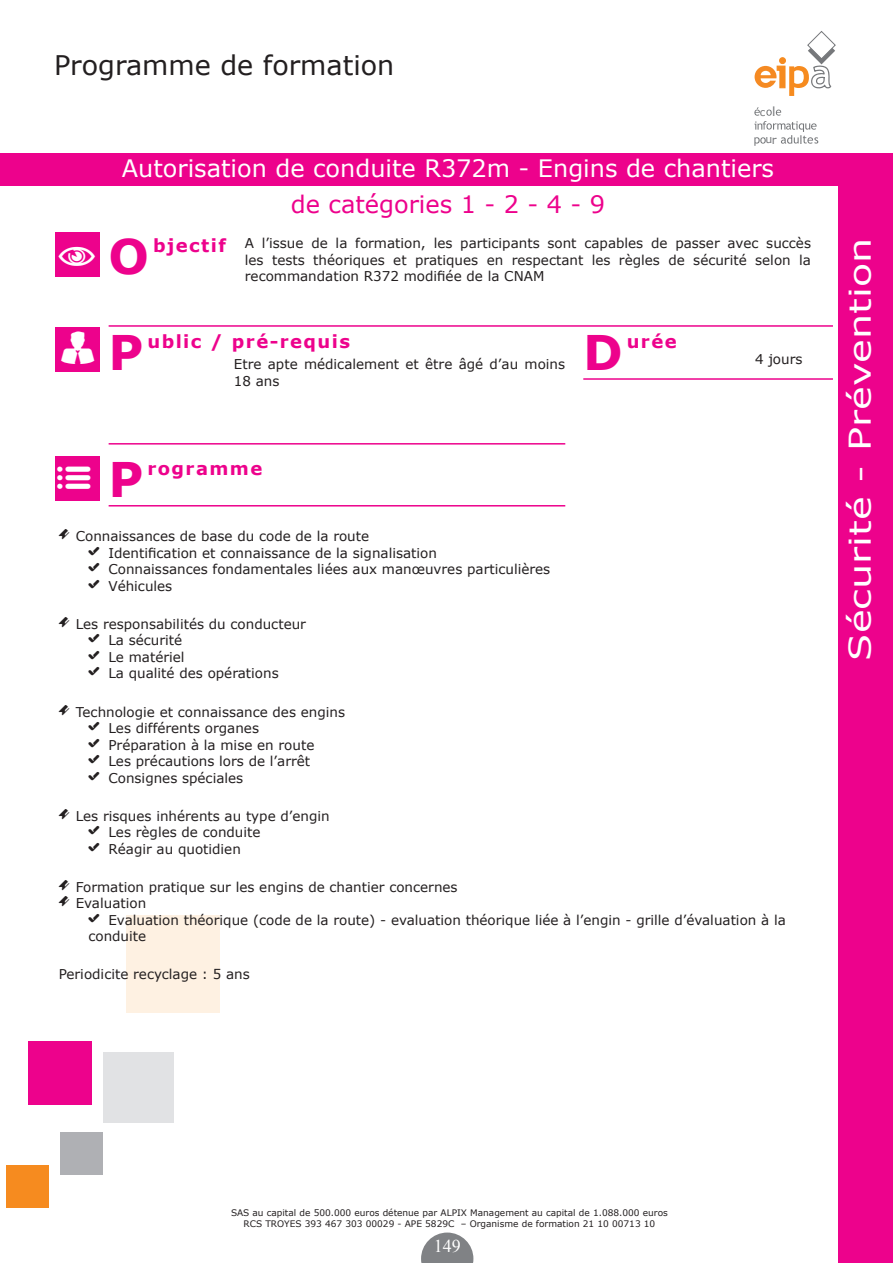
<style>
.page{position:relative;width:893px;height:1263px;background:#fff}
.page>*{position:absolute;margin:0;border:0;box-sizing:border-box;transform-origin:0 0}
.titreorange{font:700 47.7px "Verdana";color:#ed028c}
.textecourant{font:43.5px "Breezi Icon Set";color:#fff}
.t1{font:30px "Verdana";color:#fff;scale:1.33 1}
.t2{font:27px "Verdana";color:#231f20}
.Prog_titre{font:24px "Verdana";color:#fff}
.Prog_titre-2{font:24px "Verdana";color:#ed028c}
.titreorange-2{font:700 18px "Verdana";letter-spacing:.08em;color:#ed028c}
.t3{font:18px "Times New Roman";color:#fff}
.Prog_corps{font:13.5px/16.5px "Verdana";color:#231f20}
.niveau1{font:13.5px "Verdana";color:#231f20}
.t4{font:11.4px "Verdana";color:#76787b}
.t5{font:10.95px "Verdana";color:#76787b}
.t6{font:10.65px "Verdana";color:#76787b}
.t7{font:9px/10.8px "Verdana";color:#231f20;text-align:center}
.s1{font-size:12.6px}
.s2{font-size:11.4px}
.s3{font-family:"Verdana";font-weight:700;font-size:47.7px;color:#ed028c}
.s4{font-family:"Breezi Icon Set"}
</style>
<div class="page">
<svg style="left:421px;top:1232px;width:52px;height:31px"></svg>
<svg style="left:755px;top:31px;width:81px;height:65px"></svg>
<svg style="left:754px;top:107px;width:64px;height:39px"></svg>
<div style="left:126px;top:915px;width:94px;height:97px;background:#fef1e2"></div>
<div style="left:103px;top:1053px;width:70px;height:70px;background:#e1e2e4"></div>
<div style="left:60px;top:1132px;width:43px;height:43px;background:#afb0b4"></div>
<div style="left:6px;top:1165px;width:43px;height:42px;background:#f68b1f"></div>
<div style="left:0;top:153px;width:893px;height:32px;background:#ed028c"></div>
<hr style="left:583px;top:378px;width:250px;height:2px;background:#ed028c">
<div style="left:55px;top:456px;width:45px;height:44px;background:#ed028c"></div>
<div style="left:55px;top:232px;width:45px;height:44px;background:#ed028c"></div>
<div style="left:55px;top:327px;width:45px;height:45px;background:#ed028c"></div>
<hr style="left:109px;top:325px;width:724px;height:2px;background:#ed028c">
<hr style="left:109px;top:505px;width:456px;height:1px;background:#ed028c">
<hr style="left:109px;top:443px;width:456px;height:2px;background:#ed028c">
<div style="left:839px;top:153px;width:54px;height:1110px;background:#ed028c"></div>
<div style="left:28px;top:1041px;width:63px;height:64px;background:#ed028c"></div>
<h3 class="t2" style="left:54px;top:46px;width:342px">Programme de formation</h3>
<p class="t6" style="left:760px;top:104px;width:17px">c <span class="s1">l</span></p>
<p class="t5" style="left:766px;top:132px;width:13px">u<span class="s2">r</span></p>
<p class="t4" style="left:799px;top:132px;width:5px">l</p>
<p class="Prog_titre" style="left:122px;top:152px;width:654px">Autorisation de conduite R372m - Engins de chantiers</p>
<p class="Prog_titre-2" style="left:291px;top:188px;width:316px">de catégories 1 - 2 - 4 - 9</p>
<p class="Prog_corps" style="left:245px;top:235px;width:568px;text-align:justify">A l’issue de la formation, les participants sont capables de passer avec succès les tests théoriques et pratiques en respectant les règles de sécurité selon la recommandation R372 modifiée de la CNAM</p>
<p class="titreorange" style="left:109px;top:222px;width:42px">O</p>
<p class="titreorange-2" style="left:153px;top:233px;width:74px">bjectif</p>
<p class="textecourant" style="left:60px;top:329px;width:85px">u <span class="s3">P</span></p>
<p class="titreorange-2" style="left:147px;top:329px;width:204px">ublic / pré-requis</p>
<p class="Prog_corps" style="left:234px;top:356px;width:333px">Etre apte médicalement et être âgé d’au moins<br>18 ans</p>
<p class="titreorange" style="left:583px;top:319px;width:41px">D</p>
<p class="titreorange-2" style="left:627px;top:329px;width:51px">urée</p>
<p class="textecourant" style="left:55px;top:459px;width:39px">q</p>
<p class="titreorange" style="left:109px;top:445px;width:36px">P</p>
<p class="titreorange-2" style="left:147px;top:456px;width:116px">rogramme</p>
<p class="Prog_corps" style="left:755px;top:350px;width:49px">4 jours</p>
<p class="Prog_corps" style="left:59px;top:528px;width:312px"><span class="s4">I</span> Connaissances de base du code de la route</p>
<p class="Prog_corps" style="left:88px;top:544px;width:350px"><span class="s4">X</span> Identification et connaissance de la signalisation</p>
<p class="Prog_corps" style="left:88px;top:561px;width:463px"><span class="s4">X</span> Connaissances fondamentales liées aux manœuvres particulières</p>
<p class="Prog_corps" style="left:88px;top:577px;width:85px"><span class="s4">X</span> Véhicules</p>
<p class="Prog_corps" style="left:59px;top:616px;width:249px"><span class="s4">I</span> Les responsabilités du conducteur</p>
<p class="Prog_corps" style="left:88px;top:632px;width:95px"><span class="s4">X</span> La sécurité</p>
<p class="Prog_corps" style="left:88px;top:649px;width:98px"><span class="s4">X</span> Le matériel</p>
<p class="Prog_corps" style="left:88px;top:665px;width:192px"><span class="s4">X</span> La qualité des opérations</p>
<p class="Prog_corps" style="left:59px;top:703px;width:288px"><span class="s4">I</span> Technologie et connaissance des engins</p>
<p class="Prog_corps" style="left:88px;top:720px;width:172px"><span class="s4">X</span> Les différents organes</p>
<p class="Prog_corps" style="left:88px;top:736px;width:227px"><span class="s4">X</span> Préparation à la mise en route</p>
<p class="Prog_corps" style="left:88px;top:753px;width:223px"><span class="s4">X</span> Les précautions lors de l’arrêt</p>
<p class="Prog_corps" style="left:88px;top:769px;width:156px"><span class="s4">X</span> Consignes spéciales</p>
<p class="Prog_corps" style="left:59px;top:807px;width:273px"><span class="s4">I</span> Les risques inhérents au type d’engin</p>
<p class="Prog_corps" style="left:88px;top:824px;width:174px"><span class="s4">X</span> Les règles de conduite</p>
<p class="Prog_corps" style="left:88px;top:840px;width:154px"><span class="s4">X</span> Réagir au quotidien</p>
<p class="Prog_corps" style="left:59px;top:878px;width:400px"><span class="s4">I</span> Formation pratique sur les engins de chantier concernes</p>
<p class="Prog_corps" style="left:59px;top:895px;width:89px"><span class="s4">I</span> Evaluation</p>
<p class="Prog_corps" style="left:88px;top:911px;width:699px"><span class="s4">X</span> Evaluation théorique (code de la route) - evaluation théorique liée à l’engin - grille d’évaluation à la conduite</p>
<p class="niveau1" style="left:59px;top:965px;width:193px">Periodicite recyclage : 5 ans</p>
<p class="t1" style="left:839px;top:661px;width:319px;rotate:-90deg">Sécurité - Prévention</p>
<p class="t7" style="left:231px;top:1207px;width:438px">SAS au capital de 500.000 euros détenue par ALPIX Management au capital de 1.088.000 euros<br>RCS TROYES 393 467 303 00029 - APE 5829C – Organisme de formation 21 10 00713 10</p>
<h3 class="t3" style="left:434px;top:1233px;width:28px">149</h3>
</div>
